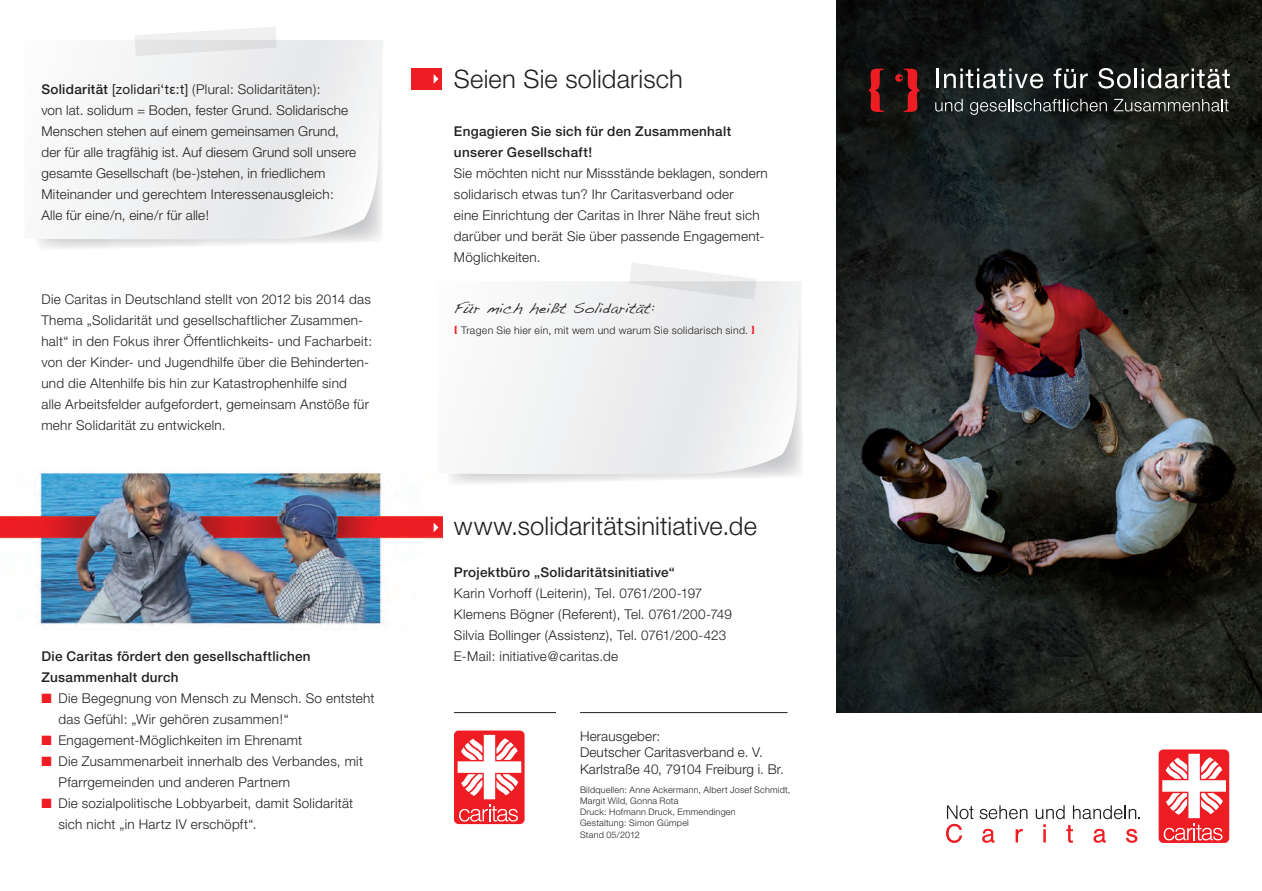
<style>
.page{position:relative;width:1262px;height:891px;background:#fff}
.page>*{position:absolute;margin:0;border:0;box-sizing:border-box;transform-origin:0 0}
.t1{font:300 25.5px "Helvetica Neue";letter-spacing:.005em;color:#231f20}
.t2{font:15px "Handwriting Dakota";letter-spacing:.01em;color:#231f20}
.t3{font:300 13.5px/21px "Helvetica Neue";letter-spacing:.02em;color:#231f20}
.t4{font:500 13.5px/21px "Helvetica Neue";letter-spacing:.02em;color:#231f20}
.t5{font:300 10.5px "Helvetica Neue";letter-spacing:.03em;color:#231f20}
.t6{font:300 9px/10.8px "Helvetica Neue";letter-spacing:.025em;color:#231f20}
.s1{font-weight:500}
.s2{font-weight:400}
.s3{font-family:"Trebuchet MS";font-weight:400}
.s4{color:#ee1d23}
</style>
<div class="page">
<img style="left:0;top:470px;width:442px;height:156px">
<img style="left:837px;top:0;width:425px;height:713px">
<svg style="left:979px;top:805px;width:48px;height:14px"></svg>
<svg style="left:946px;top:805px;width:27px;height:38px"></svg>
<svg style="left:982px;top:829px;width:12px;height:14px"></svg>
<svg style="left:1015px;top:829px;width:8px;height:13px"></svg>
<svg style="left:1036px;top:805px;width:103px;height:38px"></svg>
<div style="left:1158px;top:749px;width:71px;height:94px;background:#ee1d23;border-radius:5px"></div>
<svg style="left:1162px;top:754px;width:64px;height:86px"></svg>
<div style="left:454px;top:730px;width:70px;height:94px;background:#ee1d23;border-radius:5px"></div>
<svg style="left:458px;top:735px;width:63px;height:64px"></svg>
<svg style="left:459px;top:805px;width:59px;height:16px"></svg>
<hr style="left:454px;top:712px;width:102px;height:1px;background:#231f20">
<hr style="left:580px;top:712px;width:207px;height:1px;background:#231f20">
<svg style="left:38px;top:240px;width:335px;height:9px"></svg>
<svg style="left:450px;top:475px;width:343px;height:9px"></svg>
<svg style="left:38px;top:40px;width:345px;height:200px"></svg>
<svg style="left:438px;top:281px;width:364px;height:194px"></svg>
<svg style="left:134px;top:27px;width:143px;height:29px"></svg>
<svg style="left:629px;top:263px;width:128px;height:36px"></svg>
<svg style="left:434px;top:523px;width:4px;height:9px"></svg>
<div style="left:411px;top:68px;width:31px;height:21px;background:#ee1d23"></div>
<svg style="left:434px;top:74px;width:4px;height:10px"></svg>
<svg style="left:868px;top:69px;width:16px;height:43px"></svg>
<svg style="left:895px;top:69px;width:25px;height:43px"></svg>
<hr style="left:936px;top:68px;width:3px;height:20px;background:#fff">
<svg style="left:944px;top:68px;width:99px;height:20px"></svg>
<svg style="left:1053px;top:68px;width:35px;height:20px"></svg>
<svg style="left:1098px;top:68px;width:33px;height:21px"></svg>
<hr style="left:1134px;top:68px;width:3px;height:20px;background:#fff">
<svg style="left:1141px;top:68px;width:89px;height:20px"></svg>
<svg style="left:935px;top:99px;width:28px;height:13px"></svg>
<svg style="left:970px;top:99px;width:137px;height:16px;background:#44494a"></svg>
<svg style="left:1113px;top:99px;width:115px;height:13px"></svg>
<svg style="left:454px;top:326px;width:4px;height:8px"></svg>
<svg style="left:751px;top:325px;width:4px;height:9px"></svg>
<p class="t3" style="left:41px;top:78px;width:316px"><span class="s1">Solidarität</span> <span class="s2">[zolidari‘t</span><span class="s3">ε</span><span class="s2">:t]</span> (Plural: Solidaritäten):<br>von lat. solidum = Boden, fester Grund. Solidarische Menschen stehen auf einem gemeinsamen Grund, der für alle tragfähig ist. Auf diesem Grund soll unsere gesamte Gesellschaft (be-)stehen, in friedlichem Miteinander und gerechtem Interessenausgleich:<br>Alle für eine/n, eine/r für alle!</p>
<p class="t3" style="left:41px;top:288px;width:332px">Die Caritas in Deutschland stellt von 2012 bis 2014 das Thema „Solidarität und gesellschaftlicher Zusammen&shy;halt“ in den Fokus ihrer Öffentlichkeits- und Facharbeit: von der Kinder- und Jugendhilfe über die Behinderten&shy;und die Altenhilfe bis hin zur Katastrophenhilfe sind<br>alle Arbeitsfelder aufgefordert, gemeinsam Anstöße für mehr Solidarität zu entwickeln.</p>
<p class="t4" style="left:41px;top:645px;width:271px">Die Caritas fördert den gesellschaftlichen<br>Zusammenhalt durch</p>
<p class="t3" style="left:58px;top:687px;width:318px;text-indent:-17px"><span class="s4">■</span> Die Begegnung von Mensch zu Mensch. So entsteht das Gefühl: „Wir gehören zusammen!“</p>
<p class="t3" style="left:41px;top:729px;width:262px"><span class="s4">■</span> Engagement-Möglichkeiten im Ehrenamt</p>
<p class="t3" style="left:58px;top:750px;width:306px;text-indent:-17px"><span class="s4">■</span> Die Zusammenarbeit innerhalb des Verbandes, mit<br>Pfarrgemeinden und anderen Partnern</p>
<p class="t3" style="left:58px;top:792px;width:296px;text-indent:-17px"><span class="s4">■</span> Die sozialpolitische Lobbyarbeit, damit Solidarität sich nicht „in Hartz IV erschöpft“.</p>
<h1 class="t1" style="left:454px;top:63px;width:230px">Seien Sie solidarisch</h1>
<p class="t4" style="left:454px;top:120px;width:279px">Engagieren Sie sich für den Zusammenhalt unserer Gesellschaft!</p>
<p class="t3" style="left:454px;top:162px;width:315px">Sie möchten nicht nur Missstände beklagen, sondern solidarisch etwas tun? Ihr Caritasverband oder<br>eine Einrichtung der Caritas in Ihrer Nähe freut sich darüber und berät Sie über passende Engagement-Möglichkeiten.</p>
<p class="t2" style="left:454px;top:299px;width:202px">Für mich heißt Solidarität:</p>
<p class="t5" style="left:461px;top:323px;width:288px">Tragen Sie hier ein, mit wem und warum Sie solidarisch sind.</p>
<h1 class="t1" style="left:454px;top:510px;width:304px">www.solidaritätsinitiative.de</h1>
<p class="t4" style="left:454px;top:561px;width:222px">Projektbüro „Solidaritätsinitiative“</p>
<p class="t3" style="left:454px;top:582px;width:279px">Karin Vorhoff (Leiterin), Tel. 0761/200-197<br>Klemens Bögner (Referent), Tel. 0761/200-749<br>Silvia Bollinger (Assistenz), Tel. 0761/200-423<br>E-Mail: initiative@caritas.de</p>
<p class="t3" style="left:580px;top:728px;width:205px;line-height:16.2px">Herausgeber:<br>Deutscher Caritasverband e. V.<br>Karlstraße 40, 79104 Freiburg i. Br.</p>
<p class="t6" style="left:580px;top:785px;width:212px">Bildquellen: Anne Ackermann, Albert Josef Schmidt, Margit Wild, Gonna Rota<br>Druck: Hofmann Druck, Emmendingen<br>Gestaltung: Simon Gümpel</p>
<p class="t6" style="left:580px;top:829px;width:61px">Stand 05/2012</p>
</div>
